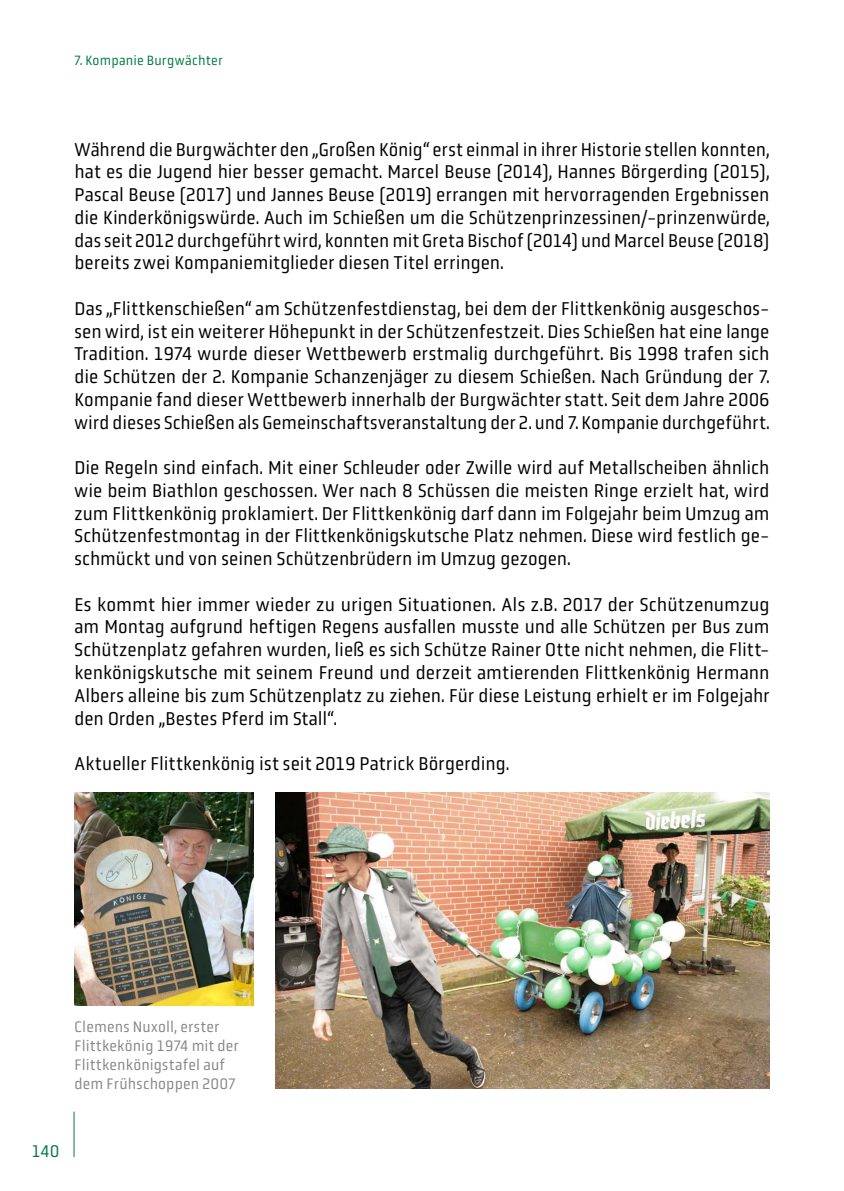
<style>
.page{position:relative;width:844px;height:1191px;background:#fff}
.page>*{position:absolute;margin:0;border:0;box-sizing:border-box;transform-origin:0 0}
.t1{font:19.25px/22.8px "Obvia Narrow";color:#000;text-align:justify}
.t2{font:17.5px "Obvia Narrow";color:#007b42}
.t3{font:15.75px/19.2px "Obvia Narrow";letter-spacing:.01em;color:#878786}
.t4{font:14px "Obvia Narrow";letter-spacing:.02em;color:#007b42}
</style>
<div class="page">
<hr style="left:74px;top:1111px;width:1px;height:46px;background:#007b42">
<img style="left:275px;top:792px;width:494px;height:296px">
<img style="left:74px;top:792px;width:179px;height:213px">
<p class="t4" style="left:74px;top:52px;width:150px">7. Kompanie Burgwächter</p>
<p class="t1" style="left:74px;top:138px;width:696px">Während die Burgwächter den „Großen König“ erst einmal in ihrer Historie stellen konnten, hat es die Jugend hier besser gemacht. Marcel Beuse (2014), Hannes Börgerding (2015), Pascal Beuse (2017) und Jannes Beuse (2019) errangen mit hervorragenden Ergebnissen die Kinderkönigswürde. Auch im Schießen um die Schützenprinzessinen/-prinzenwürde, das seit 2012 durchgeführt wird, konnten mit Greta Bischof (2014) und Marcel Beuse (2018) bereits zwei Kompaniemitglieder diesen Titel erringen.</p>
<p class="t1" style="left:74px;top:297px;width:696px">Das „Flittkenschießen“ am Schützenfestdienstag, bei dem der Flittkenkönig ausgeschos&shy;sen wird, ist ein weiterer Höhepunkt in der Schützenfestzeit. Dies Schießen hat eine lange Tradition. 1974 wurde dieser Wettbewerb erstmalig durchgeführt. Bis 1998 trafen sich die Schützen der 2. Kompanie Schanzenjäger zu diesem Schießen. Nach Gründung der 7.<br>Kompanie fand dieser Wettbewerb innerhalb der Burgwächter statt. Seit dem Jahre 2006 wird dieses Schießen als Gemeinschaftsveranstaltung der 2. und 7. Kompanie durchgeführt.</p>
<p class="t1" style="left:74px;top:456px;width:696px">Die Regeln sind einfach. Mit einer Schleuder oder Zwille wird auf Metallscheiben ähnlich wie beim Biathlon geschossen. Wer nach 8 Schüssen die meisten Ringe erzielt hat, wird zum Flittkenkönig proklamiert. Der Flittkenkönig darf dann im Folgejahr beim Umzug am Schützenfestmontag in der Flittkenkönigskutsche Platz nehmen. Diese wird festlich ge&shy;schmückt und von seinen Schützenbrüdern im Umzug gezogen.</p>
<p class="t1" style="left:74px;top:593px;width:696px">Es kommt hier immer wieder zu urigen Situationen. Als z.B. 2017 der Schützenumzug am Montag aufgrund heftigen Regens ausfallen musste und alle Schützen per Bus zum Schützenplatz gefahren wurden, ließ es sich Schütze Rainer Otte nicht nehmen, die Flitt&shy;kenkönigskutsche mit seinem Freund und derzeit amtierenden Flittkenkönig Hermann Albers alleine bis zum Schützenplatz zu ziehen. Für diese Leistung erhielt er im Folgejahr den Orden „Bestes Pferd im Stall“.</p>
<p class="t1" style="left:74px;top:752px;width:436px">Aktueller Flittkenkönig ist seit 2019 Patrick Börgerding.</p>
<p class="t3" style="left:74px;top:1016px;width:166px">Clemens Nuxoll, erster<br>Flittkekönig 1974 mit der<br>Flittkenkönigstafel auf dem Frühschoppen 2007</p>
<p class="t2" style="left:32px;top:1140px;width:29px">140</p>
</div>
